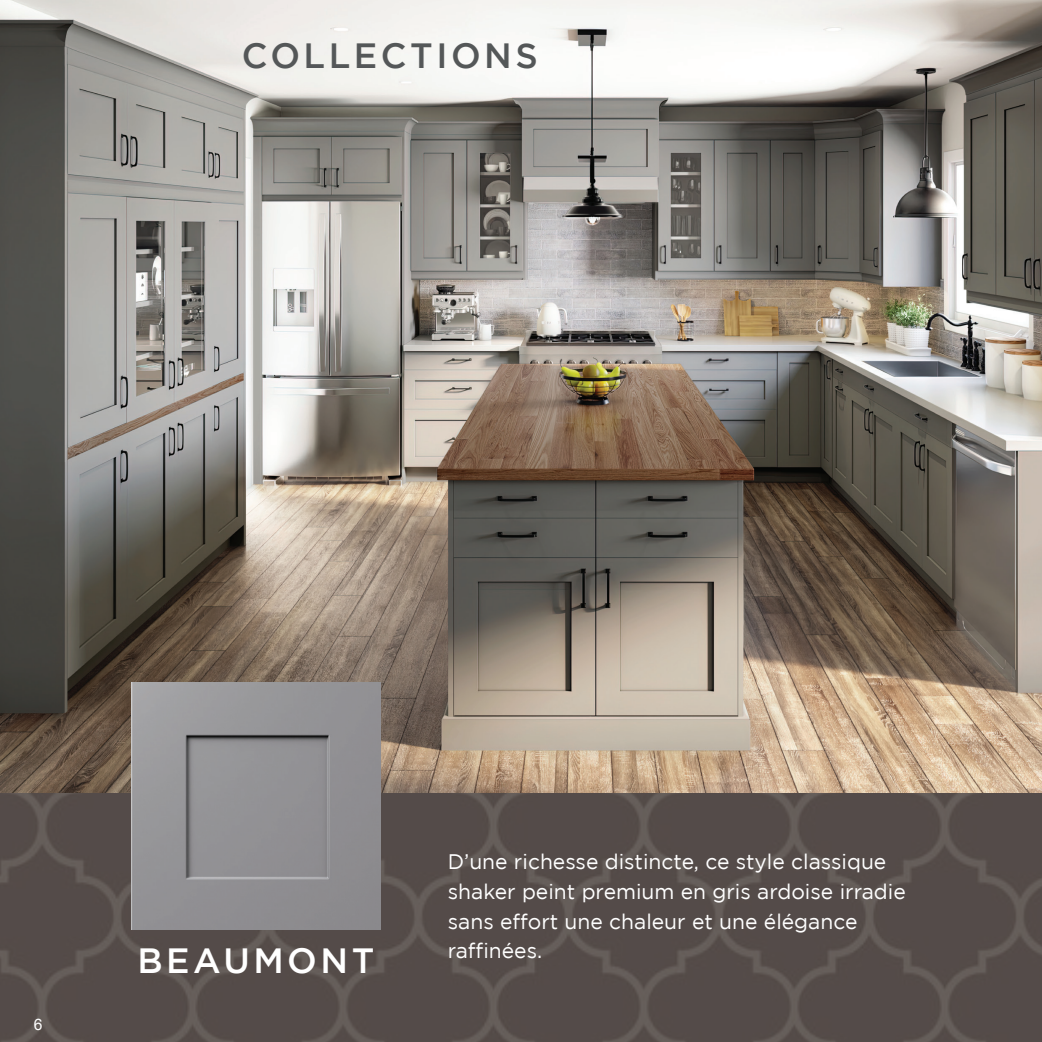
<style>
.page{position:relative;width:1042px;height:1042px;background:#fff}
.page>*{position:absolute;margin:0;border:0;box-sizing:border-box;transform-origin:0 0}
.t1{font:500 35px "Gotham";letter-spacing:.1em;color:#545758}
.t2{font:500 35px "Gotham";letter-spacing:.1em;color:#fff}
.t3{font:21px/29.8px "Gotham";color:#fff}
.t4{font:15.75px "Arial";color:#fff}
</style>
<div class="page">
<img style="left:0;top:792px;width:1042px;height:250px">
<img style="left:0;top:0;width:1042px;height:792px">
<img style="left:132px;top:682px;width:249px;height:247px">
<h1 class="t1" style="left:242px;top:35px;width:298px">COLLECTIONS</h1>
<p class="t4" style="left:34px;top:1013px;width:10px">6</p>
<h1 class="t2" style="left:137px;top:941px;width:238px">BEAUMONT</h1>
<p class="t3" style="left:448px;top:846px;width:459px">D’une richesse distincte, ce style classique shaker peint premium en gris ardoise irradie sans effort une chaleur et une élégance raffinées.</p>
</div>
